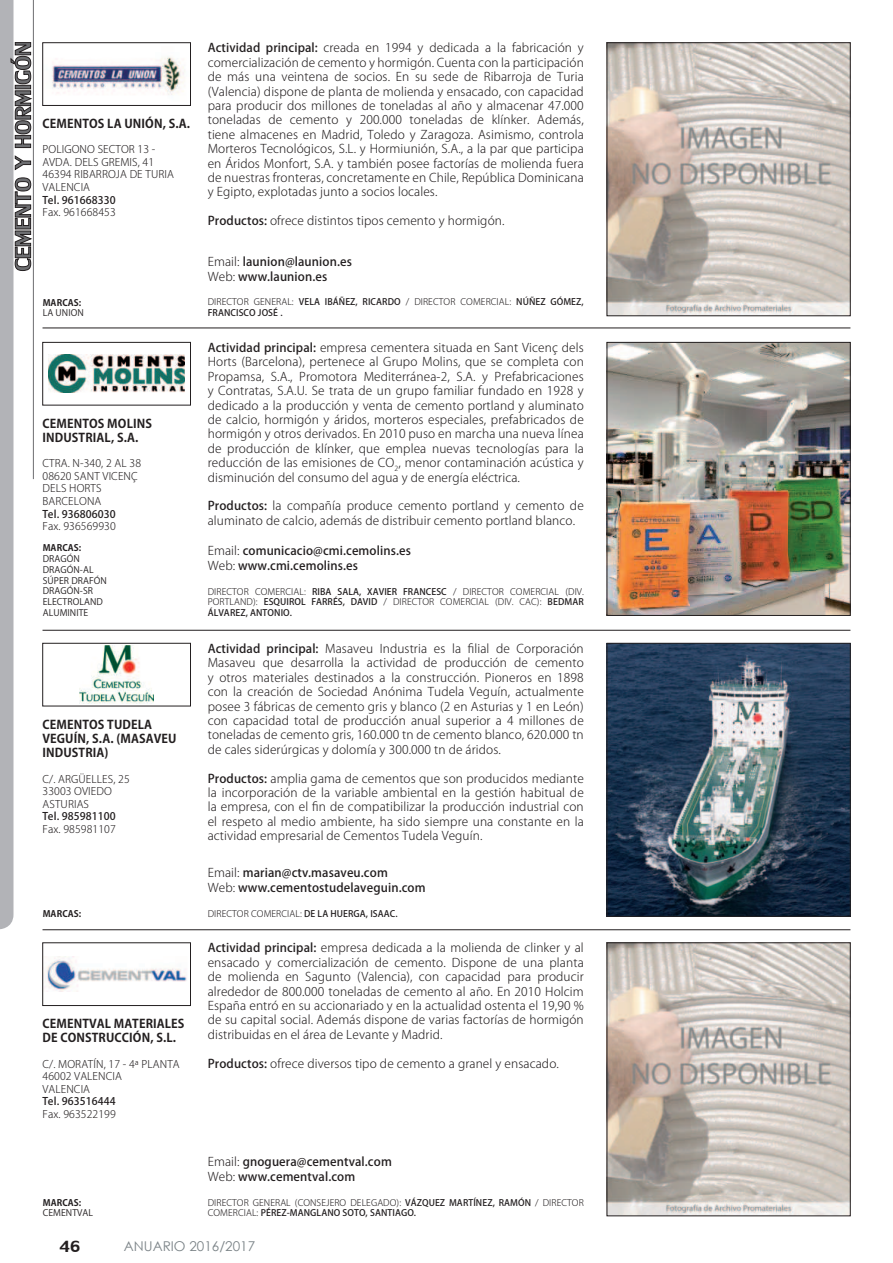
<style>
.page{position:relative;width:893px;height:1263px;background:#fff}
.page>*{position:absolute;margin:0;border:0;box-sizing:border-box;transform-origin:0 0}
.t1{font:24px "Lily UPC";color:#231f20}
.t2{font:13.5px "Century Gothic";color:#7b8387}
.t3{font:300 12px/14.4px "Koz Go Pro";letter-spacing:.01em;color:#231f20;text-align:justify}
.t4{font:500 12px/14.4px "Koz Go Pro";letter-spacing:.01em;color:#231f20}
.t5{font:700 12px/14.4px "Koz Go Pro";letter-spacing:.01em;color:#231f20}
.t6{font:300 10.5px/12.6px "Koz Go Pro";letter-spacing:.01em;color:#231f20}
.t7{font:500 10.5px "Koz Go Pro";letter-spacing:.01em;color:#231f20}
.t8{font:300 9px/10.5px "Koz Go Pro";letter-spacing:.01em;color:#231f20;text-align:justify}
.t9{font:500 9px/10.5px "Koz Go Pro";letter-spacing:.01em;color:#231f20}
.t10{font:9px/10.8px "Koz Go Pro";letter-spacing:.01em;color:#231f20}
.t11{font:700 9px "Koz Go Pro";letter-spacing:.01em;color:#231f20}
.s1{font-weight:500}
.s2{font-weight:300}
</style>
<div class="page">
<hr style="left:43px;top:328px;width:807px;height:1px;background:#231f20">
<hr style="left:43px;top:630px;width:807px;height:1px;background:#231f20">
<hr style="left:43px;top:929px;width:807px;height:1px;background:#231f20">
<img style="left:609px;top:45px;width:239px;height:269px">
<img style="left:52px;top:57px;width:133px;height:38px">
<div style="left:43px;top:43px;width:148px;height:63px;border:1px solid #231f20"></div>
<img style="left:609px;top:344px;width:239px;height:270px">
<div style="left:607px;top:342px;width:243px;height:274px;border:1px solid #231f20"></div>
<img style="left:48px;top:355px;width:137px;height:38px">
<div style="left:43px;top:342px;width:148px;height:63px;border:1px solid #231f20"></div>
<img style="left:609px;top:645px;width:239px;height:269px">
<div style="left:607px;top:643px;width:243px;height:273px;border:1px solid #231f20"></div>
<img style="left:79px;top:646px;width:75px;height:58px">
<div style="left:43px;top:643px;width:148px;height:63px;border:1px solid #231f20"></div>
<img style="left:609px;top:944px;width:239px;height:270px">
<img style="left:46px;top:958px;width:141px;height:33px">
<div style="left:43px;top:942px;width:148px;height:64px;border:1px solid #231f20"></div>
<svg style="left:0;top:0;width:31px;height:929px"></svg>
<hr style="left:33px;top:0;width:1px;height:479px;background:#6d6e71">
<p class="t5" style="left:43px;top:117px;width:149px">CEMENTOS LA UNIÓN, S.A.</p>
<p class="t6" style="left:43px;top:143px;width:133px">POLIGONO SECTOR 13 -<br>AVDA. DELS GREMIS, 41<br>46394 RIBARROJA DE TURIA<br>VALENCIA</p>
<p class="t7" style="left:43px;top:193px;width:75px">Tel. 961668330</p>
<p class="t6" style="left:43px;top:206px;width:75px">Fax. 961668453</p>
<p class="t11" style="left:43px;top:296px;width:40px">MARCAS:</p>
<p class="t10" style="left:43px;top:308px;width:43px">LA UNION</p>
<p class="t5" style="left:43px;top:417px;width:111px">CEMENTOS MOLINS<br>INDUSTRIAL, S.A.</p>
<p class="t6" style="left:43px;top:457px;width:100px">CTRA. N-340, 2 AL 38<br>08620 SANT VICENÇ<br>DELS HORTS<br>BARCELONA</p>
<p class="t7" style="left:43px;top:507px;width:75px">Tel. 936806030</p>
<p class="t6" style="left:43px;top:520px;width:75px">Fax. 936569930</p>
<p class="t11" style="left:43px;top:542px;width:40px">MARCAS:</p>
<p class="t10" style="left:43px;top:553px;width:66px">DRAGÓN<br>DRAGÓN-AL<br>SÚPER DRAFÓN<br>DRAGÓN-SR<br>ELECTROLAND<br>ALUMINITE</p>
<p class="t5" style="left:43px;top:718px;width:135px">CEMENTOS TUDELA<br>VEGUÍN, S.A. (MASAVEU<br>INDUSTRIA)</p>
<p class="t6" style="left:43px;top:772px;width:89px">C/. ARGÜELLES, 25<br>33003 OVIEDO<br>ASTURIAS</p>
<p class="t7" style="left:43px;top:810px;width:75px">Tel. 985981100</p>
<p class="t6" style="left:43px;top:823px;width:75px">Fax. 985981107</p>
<p class="t3" style="left:208px;top:41px;width:378px"><span class="s1">Actividad principal:</span> creada en 1994 y dedicada a la fabricación y comercialización de cemento y hormigón. Cuenta con la participación de más una veintena de socios. En su sede de Ribarroja de Turia (Valencia) dispone de planta de molienda y ensacado, con capacidad para producir dos millones de toneladas al año y almacenar 47.000 toneladas de cemento y 200.000 toneladas de klínker. Además, tiene almacenes en Madrid, Toledo y Zaragoza. Asimismo, controla Morteros Tecnológicos, S.L. y Hormiunión, S.A., a la par que participa en Áridos Monfort, S.A. y también posee factorías de molienda fuera de nuestras fronteras, concretamente en Chile, República Dominicana y Egipto, explotadas junto a socios locales.</p>
<p class="t3" style="left:208px;top:214px;width:298px"><span class="s1">Productos:</span> ofrece distintos tipos cemento y hormigón.</p>
<p class="t4" style="left:208px;top:255px;width:146px"><span class="s2">Email:</span> launion@launion.es<br><span class="s2">Web:</span> www.launion.es</p>
<p class="t9" style="left:208px;top:297px;width:378px"><span class="s2">DIRECTOR GENERAL:</span> VELA IBÁÑEZ, RICARDO <span class="s2">/ DIRECTOR COMERCIAL:</span> NÚÑEZ GÓMEZ,<br>FRANCISCO JOSÉ .</p>
<p class="t3" style="left:208px;top:340px;width:378px"><span class="s1">Actividad principal:</span> empresa cementera situada en Sant Vicenç dels Horts (Barcelona), pertenece al Grupo Molins, que se completa con Propamsa, S.A., Promotora Mediterránea-2, S.A. y Prefabricaciones y Contratas, S.A.U. Se trata de un grupo familiar fundado en 1928 y dedicado a la producción y venta de cemento portland y aluminato de calcio, hormigón y áridos, morteros especiales, prefabricados de hormigón y otros derivados. En 2010 puso en marcha una nueva línea de producción de klínker, que emplea nuevas tecnologías para la reducción de las emisiones de CO<sub>2</sub>, menor contaminación acústica y disminución del consumo del agua y de energía eléctrica.</p>
<p class="t3" style="left:208px;top:499px;width:378px"><span class="s1">Productos:</span> la compañía produce cemento portland y cemento de aluminato de calcio, además de distribuir cemento portland blanco.</p>
<p class="t4" style="left:208px;top:544px;width:205px"><span class="s2">Email:</span> comunicacio@cmi.cemolins.es<br><span class="s2">Web:</span> www.cmi.cemolins.es</p>
<p class="t8" style="left:208px;top:586px;width:378px">DIRECTOR COMERCIAL: <span class="s1">RIBA SALA, XAVIER FRANCESC</span> / DIRECTOR COMERCIAL (DIV.<br>PORTLAND): <span class="s1">ESQUIROL FARRÉS, DAVID</span> / DIRECTOR COMERCIAL (DIV. CAC): <span class="s1">BEDMAR ÁLVAREZ, ANTONIO.</span></p>
<p class="t3" style="left:208px;top:641px;width:378px"><span class="s1">Actividad principal:</span> Masaveu Industria es la 昀椀lial de Corporación Masaveu que desarrolla la actividad de producción de cemento y otros materiales destinados a la construcción. Pioneros en 1898 con la creación de Sociedad Anónima Tudela Veguín, actualmente posee 3 fábricas de cemento gris y blanco (2 en Asturias y 1 en León) con capacidad total de producción anual superior a 4 millones de toneladas de cemento gris, 160.000 tn de cemento blanco, 620.000 tn de cales siderúrgicas y dolomía y 300.000 tn de áridos.</p>
<p class="t3" style="left:208px;top:771px;width:378px"><span class="s1">Productos:</span> amplia gama de cementos que son producidos mediante la incorporación de la variable ambiental en la gestión habitual de la empresa, con el 昀椀n de compatibilizar la producción industrial con el respeto al medio ambiente, ha sido siempre una constante en la actividad empresarial de Cementos Tudela Veguín.</p>
<p class="t4" style="left:208px;top:866px;width:219px"><span class="s2">Email:</span> marian@ctv.masaveu.com<br><span class="s2">Web:</span> www.cementostudelaveguin.com</p>
<p class="t11" style="left:43px;top:908px;width:40px">MARCAS:</p>
<p class="t8" style="left:208px;top:908px;width:191px">DIRECTOR COMERCIAL: <span class="s1">DE LA HUERGA, ISAAC.</span></p>
<p class="t3" style="left:208px;top:941px;width:378px"><span class="s1">Actividad principal:</span> empresa dedicada a la molienda de clinker y al ensacado y comercialización de cemento. Dispone de una planta de molienda en Sagunto (Valencia), con capacidad para producir alrededor de 800.000 toneladas de cemento al año. En 2010 Holcim España entró en su accionariado y en la actualidad ostenta el 19,90 % de su capital social. Además dispone de varias factorías de hormigón distribuidas en el área de Levante y Madrid.</p>
<p class="t3" style="left:208px;top:1056px;width:353px"><span class="s1">Productos:</span> ofrece diversos tipo de cemento a granel y ensacado.</p>
<p class="t5" style="left:43px;top:1017px;width:144px">CEMENTVAL MATERIALES<br>DE CONSTRUCCIÓN, S.L.</p>
<p class="t6" style="left:43px;top:1057px;width:139px">C/. MORATÍN, 17 - 4ª PLANTA<br>46002 VALENCIA<br>VALENCIA</p>
<p class="t7" style="left:43px;top:1095px;width:75px">Tel. 963516444</p>
<p class="t6" style="left:43px;top:1108px;width:75px">Fax. 963522199</p>
<p class="t11" style="left:43px;top:1196px;width:40px">MARCAS:</p>
<p class="t10" style="left:43px;top:1208px;width:52px">CEMENTVAL</p>
<p class="t4" style="left:208px;top:1155px;width:186px"><span class="s2">Email:</span> gnoguera@cementval.com<br><span class="s2">Web:</span> www.cementval.com</p>
<p class="t8" style="left:208px;top:1197px;width:378px">DIRECTOR GENERAL (CONSEJERO DELEGADO): <span class="s1">VÁZQUEZ MARTÍNEZ, RAMÓN</span> / DIRECTOR<br>COMERCIAL: <span class="s1">PÉREZ-MANGLANO SOTO, SANTIAGO.</span></p>
<h1 class="t1" style="left:59px;top:1229px;width:23px">46</h1>
<p class="t2" style="left:124px;top:1241px;width:133px">ANUARIO 2016/2017</p>
</div>
